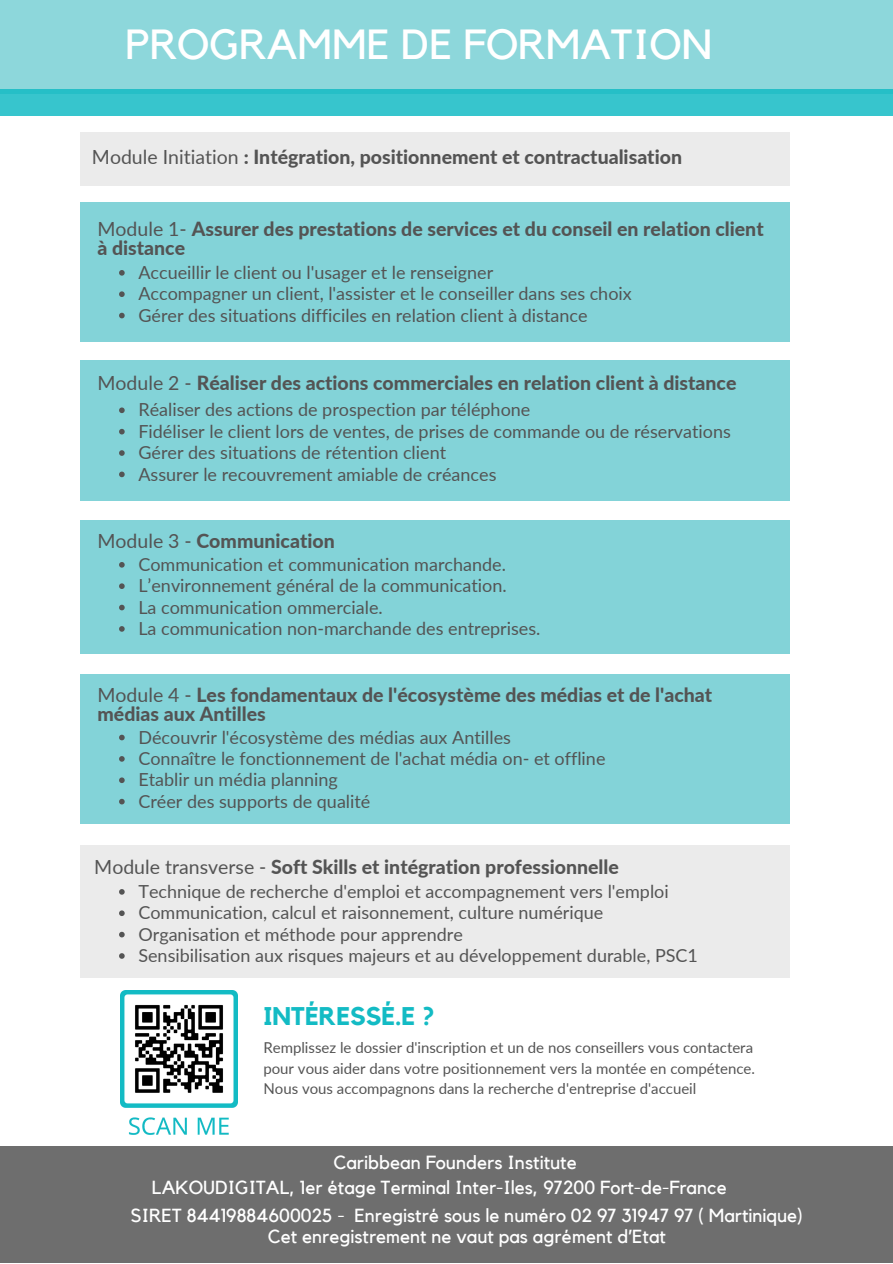
<style>
.page{position:relative;width:893px;height:1264px;background:#fff}
.page>*{position:absolute;margin:0;border:0;box-sizing:border-box;transform-origin:0 0}
.t1{font:42px "Kollektif";color:#fff}
.t2{font:700 25.5px "Kollektif";color:#13bbc4}
.t3{font:800 19.5px/19px "Lato";color:#545454}
.t4{font:18.9px "Kollektif";color:#fff}
.t5{font:18px "Lato";color:#545454}
.t6{font:17.4px "Kollektif";color:#fff}
.t7{font:15px "Lato";color:#545454}
.s1{font-weight:400}
</style>
<div class="page">
<div style="left:0;top:0;width:892px;height:94px;background:#8dd7db"></div>
<svg style="left:0;top:89px;width:892px;height:27px;background:#33c3cb"></svg>
<div style="left:80px;top:202px;width:709px;height:140px;background:#83d3d8"></div>
<div style="left:80px;top:360px;width:709px;height:141px;background:#83d3d8"></div>
<div style="left:80px;top:520px;width:709px;height:133px;background:#83d3d8"></div>
<div style="left:0;top:1146px;width:892px;height:116px;background:#6e6e6e"></div>
<svg style="left:119px;top:270px;width:6px;height:6px"></svg>
<svg style="left:119px;top:291px;width:6px;height:6px"></svg>
<svg style="left:119px;top:313px;width:6px;height:5px"></svg>
<div style="left:80px;top:132px;width:709px;height:53px;background:#e7e6e6"></div>
<svg style="left:119px;top:407px;width:6px;height:6px"></svg>
<svg style="left:119px;top:429px;width:6px;height:5px"></svg>
<svg style="left:119px;top:450px;width:6px;height:6px"></svg>
<svg style="left:119px;top:471px;width:6px;height:6px"></svg>
<svg style="left:119px;top:562px;width:6px;height:5px"></svg>
<svg style="left:119px;top:583px;width:6px;height:6px"></svg>
<svg style="left:119px;top:604px;width:6px;height:6px"></svg>
<svg style="left:119px;top:626px;width:6px;height:5px"></svg>
<div style="left:80px;top:845px;width:709px;height:132px;background:#e7e6e6"></div>
<svg style="left:119px;top:889px;width:6px;height:5px"></svg>
<svg style="left:119px;top:910px;width:6px;height:6px"></svg>
<svg style="left:119px;top:931px;width:6px;height:6px"></svg>
<svg style="left:119px;top:953px;width:6px;height:5px"></svg>
<img style="left:121px;top:990px;width:116px;height:145px">
<div style="left:80px;top:674px;width:709px;height:149px;background:#83d3d8"></div>
<svg style="left:119px;top:734px;width:6px;height:6px"></svg>
<svg style="left:119px;top:756px;width:6px;height:5px"></svg>
<svg style="left:119px;top:777px;width:6px;height:6px"></svg>
<svg style="left:119px;top:798px;width:6px;height:6px"></svg>
<p class="t1" style="left:125px;top:25px;width:588px">PROGRAMME DE FORMATION</p>
<p class="t3" style="left:92px;top:147px;width:591px"><span class="s1">Module Initiation</span> : Intégration, positionnement et contractualisation</p>
<p class="t3" style="left:97px;top:219px;width:667px"><span class="s1">Module 1-</span> Assurer des prestations de services et du conseil en relation client à distance</p>
<p class="t5" style="left:138px;top:261px;width:356px">Accueillir le client ou l'usager et le renseigner</p>
<p class="t5" style="left:138px;top:282px;width:495px">Accompagner un client, l'assister et le conseiller dans ses choix</p>
<p class="t5" style="left:138px;top:304px;width:450px">Gérer des situations difficiles en relation client à distance</p>
<p class="t3" style="left:97px;top:373px;width:640px"><span class="s1">Module 2 -</span> Réaliser des actions commerciales en relation client à distance</p>
<p class="t5" style="left:138px;top:399px;width:393px">Réaliser des actions de prospection par téléphone</p>
<p class="t5" style="left:138px;top:420px;width:594px">Fidéliser le client lors de ventes, de prises de commande ou de réservations</p>
<p class="t5" style="left:138px;top:441px;width:309px">Gérer des situations de rétention client</p>
<p class="t5" style="left:138px;top:463px;width:359px">Assurer le recouvrement amiable de créances</p>
<p class="t3" style="left:97px;top:530px;width:239px"><span class="s1">Module 3 -</span> Communication</p>
<p class="t5" style="left:138px;top:553px;width:369px">Communication et communication marchande.</p>
<p class="t5" style="left:138px;top:574px;width:370px">L’environnement général de la communication.</p>
<p class="t5" style="left:138px;top:596px;width:246px">La communication ommerciale.</p>
<p class="t5" style="left:138px;top:617px;width:403px">La communication non-marchande des entreprises.</p>
<p class="t3" style="left:97px;top:685px;width:616px"><span class="s1">Module 4 -</span> Les fondamentaux de l'écosystème des médias et de l'achat médias aux Antilles</p>
<p class="t5" style="left:138px;top:726px;width:374px">Découvrir l'écosystème des médias aux Antilles</p>
<p class="t5" style="left:138px;top:747px;width:468px">Connaître le fonctionnement de l'achat média on- et offline</p>
<p class="t5" style="left:138px;top:768px;width:201px">Etablir un média planning</p>
<p class="t5" style="left:138px;top:790px;width:233px">Créer des supports de qualité</p>
<p class="t3" style="left:94px;top:856px;width:526px"><span class="s1">Module transverse -</span> Soft Skills et intégration professionnelle</p>
<p class="t5" style="left:138px;top:880px;width:532px">Technique de recherche d'emploi et accompagnement vers l'emploi</p>
<p class="t5" style="left:138px;top:901px;width:466px">Communication, calcul et raisonnement, culture numérique</p>
<p class="t5" style="left:138px;top:923px;width:326px">Organisation et méthode pour apprendre</p>
<p class="t5" style="left:138px;top:944px;width:561px">Sensibilisation aux risques majeurs et au développement durable, PSC1</p>
<p class="t2" style="left:263px;top:1004px;width:172px">INTÉRESSÉ.E ?</p>
<p class="t7" style="left:263px;top:1038px;width:491px">Remplissez le dossier d'inscription et un de nos conseillers vous contactera</p>
<p class="t7" style="left:263px;top:1058px;width:493px">pour vous aider dans votre positionnement vers la montée en compétence.</p>
<p class="t7" style="left:263px;top:1078px;width:434px">Nous vous accompagnons dans la recherche d'entreprise d'accueil</p>
<p class="t4" style="left:333px;top:1153px;width:245px">Caribbean Founders Institute</p>
<p class="t4" style="left:152px;top:1178px;width:576px">LAKOUDIGITAL, 1er étage Terminal Inter-Iles, 97200 Fort-de-France</p>
<p class="t4" style="left:131px;top:1206px;width:673px">SIRET 84419884600025 - Enregistré sous le numéro 02 97 31947 97 ( Martinique)</p>
<p class="t4" style="left:268px;top:1227px;width:399px">Cet enregistrement ne vaut pas agrément d’Etat</p>
<p class="t6" style="left:324px;top:1173px;width:229px">Caribbean Founders Initiative</p>
<p class="t4" style="left:251px;top:1215px;width:401px">SIRET 84419884600017 au R.C.S Fort-de-france</p>
<p class="t6" style="left:345px;top:1181px;width:229px">Caribbean Founders Initiative</p>
</div>
